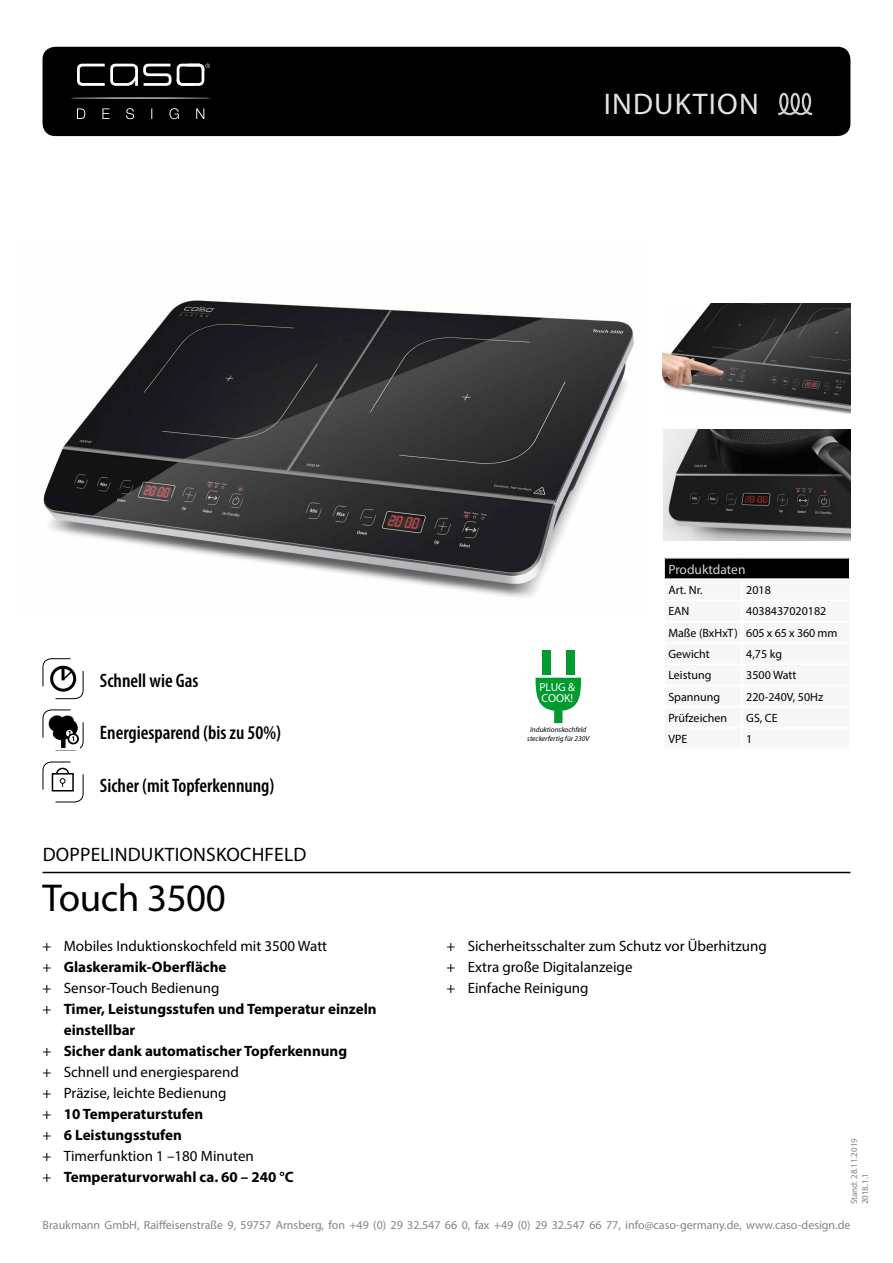
<style>
.page{position:relative;width:893px;height:1263px;background:#fff}
.page>*{position:absolute;margin:0;border:0;box-sizing:border-box;transform-origin:0 0}
.t1{font:39px "Myriad Pro";letter-spacing:-.01em;color:#000}
.t2{font:30px "Myriad Pro";letter-spacing:.04em;color:#e3e3e3}
.t3{font:600 condensed 19.5px "Myriad Pro";color:#000}
.t4{font:19.5px "Myriad Pro";letter-spacing:.01em;color:#000}
.t5{font:15px/21px "Myriad Pro";color:#000}
.t6{font:700 15px "Myriad Pro";color:#000}
.t7{font:13.5px "Myriad Pro";color:#d2d2d2}
.t8{font:12px "Myriad Pro";color:#848484}
.t9{font:12px/21.3px "Myriad Pro";color:#000}
.t10{font:11.7px/11.7px "Myriad Pro";color:#fff}
.t11{font:9px/10.8px "Myriad Pro";color:#848484}
.t12{font:italic 7.35px/8.9px "Myriad Pro";color:#000;text-align:center}
.s1{font-weight:400}
</style>
<div class="page">
<img style="left:663px;top:429px;width:187px;height:111px">
<img style="left:663px;top:303px;width:187px;height:111px">
<div style="left:542px;top:649px;width:9px;height:25px;background:#009a2f"></div>
<div style="left:566px;top:649px;width:8px;height:25px;background:#009a2f"></div>
<svg style="left:536px;top:678px;width:45px;height:45px"></svg>
<svg style="left:42px;top:658px;width:42px;height:41px"></svg>
<svg style="left:42px;top:761px;width:42px;height:42px"></svg>
<svg style="left:42px;top:709px;width:42px;height:42px"></svg>
<div style="left:43px;top:47px;width:807px;height:89px;background:#000;border-radius:13px"></div>
<hr style="left:70px;top:97px;width:141px;height:2px;background:#fff;border-radius:50%">
<svg style="left:77px;top:64px;width:133px;height:22px"></svg>
<svg style="left:77px;top:108px;width:127px;height:11px"></svg>
<hr style="left:43px;top:872px;width:807px;height:1px;background:#000">
<svg style="left:778px;top:92px;width:35px;height:24px"></svg>
<img style="left:43px;top:300px;width:591px;height:298px">
<div style="left:664px;top:559px;width:186px;height:20px;background:#000"></div>
<h2 class="t2" style="left:604px;top:85px;width:156px">INDUKTION</h2>
<h3 class="t3" style="left:100px;top:668px;width:100px">Schnell wie Gas</h3>
<h3 class="t3" style="left:100px;top:720px;width:183px">Energiesparend (bis zu 50%)</h3>
<h3 class="t3" style="left:100px;top:773px;width:176px">Sicher (mit Topferkennung)</h3>
<h3 class="t4" style="left:43px;top:842px;width:265px">DOPPELINDUKTIONSKOCHFELD</h3>
<h1 class="t1" style="left:43px;top:873px;width:185px">Touch 3500</h1>
<p class="t5" style="left:43px;top:935px;width:286px">+ Mobiles Induktionskochfeld mit 3500 Watt</p>
<p class="t6" style="left:43px;top:957px;width:185px"><span class="s1">+</span> Glaskeramik-Oberfläche</p>
<p class="t5" style="left:43px;top:977px;width:179px">+ Sensor-Touch Bedienung</p>
<p class="t6" style="left:43px;top:999px;width:336px"><span class="s1">+</span> Timer, Leistungsstufen und Temperatur einzeln</p>
<p class="t6" style="left:64px;top:1020px;width:73px">einstellbar</p>
<p class="t6" style="left:43px;top:1041px;width:306px"><span class="s1">+</span> Sicher dank automatischer Topferkennung</p>
<p class="t5" style="left:43px;top:1061px;width:198px">+ Schnell und energiesparend</p>
<p class="t5" style="left:43px;top:1082px;width:186px">+ Präzise, leichte Bedienung</p>
<p class="t6" style="left:43px;top:1104px;width:162px"><span class="s1">+</span> 10 Temperaturstufen</p>
<p class="t6" style="left:43px;top:1125px;width:141px"><span class="s1">+</span> 6 Leistungsstufen</p>
<p class="t5" style="left:43px;top:1145px;width:213px">+ Timerfunktion 1 –180 Minuten</p>
<p class="t6" style="left:43px;top:1167px;width:253px"><span class="s1">+</span> Temperaturvorwahl ca. 60 – 240 °C</p>
<p class="t10" style="left:539px;top:681px;width:37px">PLUG &amp;<br>COOK!</p>
<p class="t12" style="left:527px;top:725px;width:64px">Induktionskochfeld steckerfertig für 230V</p>
<p class="t7" style="left:668px;top:561px;width:79px">Produktdaten</p>
<p class="t9" style="left:668px;top:579px;width:36px">Art. Nr.</p>
<p class="t9" style="left:746px;top:579px;width:26px">2018</p>
<p class="t9" style="left:668px;top:601px;width:23px">EAN</p>
<p class="t9" style="left:668px;top:601px;width:171px;text-indent:78px">4038437020182<br>Maße (BxHxT) 605 x 65 x 360 mm<br>Gewicht</p>
<p class="t9" style="left:746px;top:643px;width:37px">4,75 kg</p>
<p class="t9" style="left:668px;top:664px;width:45px">Leistung</p>
<p class="t9" style="left:746px;top:664px;width:52px">3500 Watt</p>
<p class="t9" style="left:668px;top:686px;width:53px">Spannung</p>
<p class="t9" style="left:746px;top:686px;width:79px">220-240V, 50Hz</p>
<p class="t9" style="left:668px;top:707px;width:60px">Prüfzeichen</p>
<p class="t9" style="left:746px;top:707px;width:33px">GS, CE</p>
<p class="t9" style="left:668px;top:728px;width:20px">VPE</p>
<p class="t9" style="left:746px;top:728px;width:8px">1</p>
<p class="t5" style="left:446px;top:935px;width:322px">+ Sicherheitsschalter zum Schutz vor Überhitzung + Extra große Digitalanzeige<br>+ Einfache Reinigung</p>
<p class="t11" style="left:849px;top:1204px;width:68px;rotate:-90deg">Stand: 28.11.2019<br>2018.1.1</p>
<p class="t8" style="left:43px;top:1217px;width:809px">Braukmann GmbH, Raiffeisenstraße 9, 59757 Arnsberg, fon +49 (0) 29 32.547 66 0, fax +49 (0) 29 32.547 66 77, info@caso-germany.de, www.caso-design.de</p>
</div>
